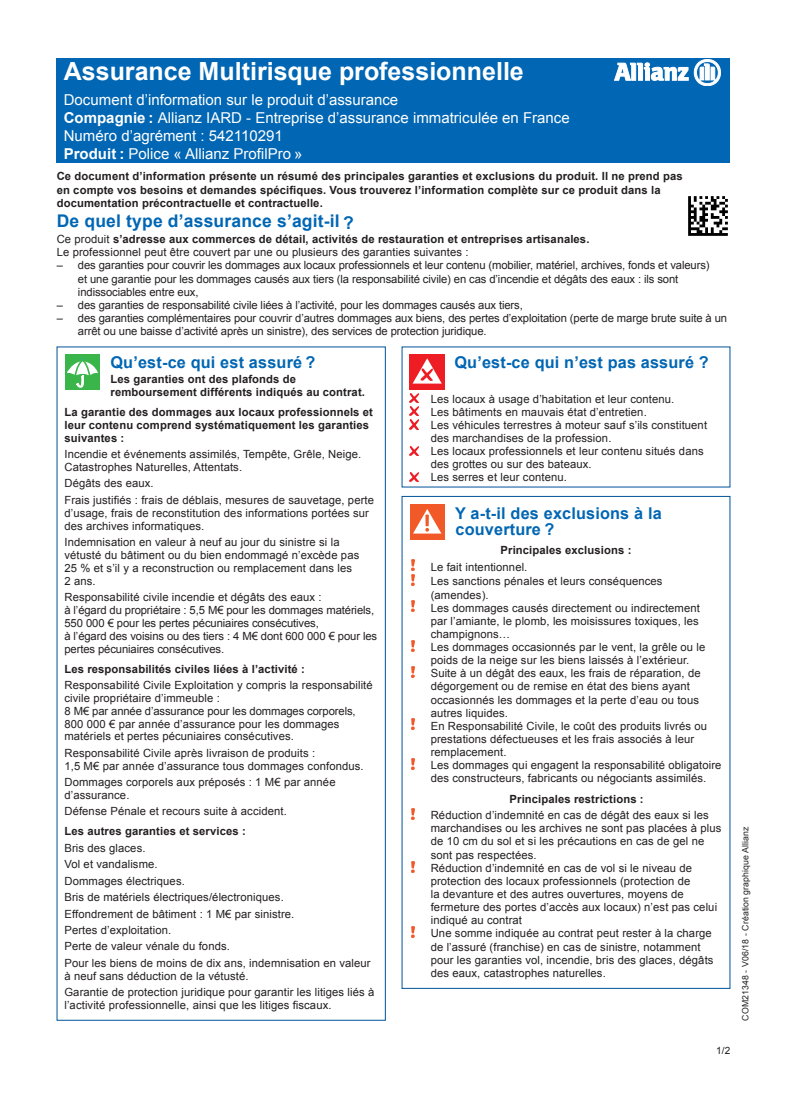
<style>
.page{position:relative;width:787px;height:1095px;background:#fff}
.page>*{position:absolute;margin:0;border:0;box-sizing:border-box;transform-origin:0 0}
.t1{font:700 25px "Arial";color:#fff}
.Titre{font:700 17.5px "Arial";letter-spacing:.01em;color:#0166b3}
.Titre-2{font:700 16.25px/16.2px "Arial";letter-spacing:.01em;color:#0166b3}
.t2{font:15px "Arial";color:#fff}
.Texte{font:11.25px/13.1px "Arial";letter-spacing:.01em;color:#231f20}
.Texte-2{font:11.25px/13.1px "Arial";letter-spacing:-.01em;color:#231f20}
.Texte-3{font:700 11.25px/13.1px "Arial";letter-spacing:.01em;color:#231f20}
.Sous_titre_centré{font:700 11.25px "Arial";letter-spacing:.01em;color:#231f20}
.num_page{font:10px "Arial";color:#231f20}
.t3{font:8.75px "Arial";letter-spacing:.01em;color:#231f20}
.s1{font-weight:700}
</style>
<div class="page">
<div style="left:57px;top:58px;width:673px;height:105px;background:#0166b3"></div>
<div style="left:65px;top:355px;width:35px;height:35px;background:#3ab54a"></div>
<svg style="left:67px;top:357px;width:31px;height:30px"></svg>
<svg style="left:412px;top:601px;width:3px;height:11px"></svg>
<svg style="left:412px;top:640px;width:3px;height:11px"></svg>
<svg style="left:412px;top:666px;width:3px;height:12px"></svg>
<svg style="left:412px;top:719px;width:3px;height:11px"></svg>
<svg style="left:412px;top:758px;width:3px;height:11px"></svg>
<svg style="left:412px;top:809px;width:3px;height:11px"></svg>
<svg style="left:412px;top:861px;width:3px;height:11px"></svg>
<svg style="left:412px;top:926px;width:3px;height:11px"></svg>
<div style="left:402px;top:496px;width:328px;height:493px;border:1px solid #015399"></div>
<div style="left:410px;top:504px;width:34px;height:35px;background:#f15929"></div>
<svg style="left:413px;top:509px;width:28px;height:25px"></svg>
<svg style="left:412px;top:560px;width:3px;height:26px"></svg>
<svg style="left:614px;top:63px;width:74px;height:18px"></svg>
<svg style="left:694px;top:59px;width:26px;height:27px"></svg>
<img style="left:688px;top:196px;width:40px;height:40px">
<svg style="left:409px;top:394px;width:9px;height:35px"></svg>
<div style="left:409px;top:354px;width:36px;height:36px;background:#ee1d23"></div>
<svg style="left:412px;top:358px;width:30px;height:26px"></svg>
<svg style="left:409px;top:446px;width:9px;height:9px"></svg>
<svg style="left:409px;top:472px;width:9px;height:9px"></svg>
<p class="t1" style="left:64px;top:55px;width:461px">Assurance Multirisque professionnelle</p>
<p class="t2" style="left:64px;top:90px;width:336px">Document d’information sur le produit d’assurance</p>
<p class="t2" style="left:64px;top:108px;width:507px"><span class="s1">Compagnie :</span> Allianz IARD - Entreprise d’assurance immatriculée en France</p>
<p class="t2" style="left:64px;top:126px;width:221px">Numéro d’agrément : 542110291</p>
<p class="t2" style="left:64px;top:144px;width:240px"><span class="s1">Produit :</span> Police « Allianz ProfilPro »</p>
<p class="Texte-3" style="left:57px;top:170px;width:627px">Ce document d’information présente un résumé des principales garanties et exclusions du produit. Il ne prend pas en compte vos besoins et demandes spécifiques. Vous trouverez l’information complète sur ce produit dans la documentation précontractuelle et contractuelle.</p>
<p class="Titre" style="left:57px;top:209px;width:299px">De quel type d’assurance s’agit-il ?</p>
<p class="Texte" style="left:57px;top:233px;width:534px">Ce produit <span class="s1">s’adresse aux commerces de détail, activités de restauration et entreprises artisanales.<br></span>Le professionnel peut être couvert par une ou plusieurs des garanties suivantes :</p>
<p class="Texte-2" style="left:78px;top:259px;width:633px;text-indent:-21px">– des garanties pour couvrir les dommages aux locaux professionnels et leur contenu (mobilier, matériel, archives, fonds et valeurs) et une garantie pour les dommages causés aux tiers (la responsabilité civile) en cas d’incendie et dégâts des eaux : ils sont indissociables entre eux,</p>
<p class="Texte-2" style="left:57px;top:298px;width:467px">– des garanties de responsabilité civile liées à l’activité, pour les dommages causés aux tiers,</p>
<p class="Texte-2" style="left:78px;top:311px;width:650px;text-indent:-21px">– des garanties complémentaires pour couvrir d’autres dommages aux biens, des pertes d’exploitation (perte de marge brute suite à un arrêt ou une baisse d’activité après un sinistre), des services de protection juridique.</p>
<p class="Titre-2" style="left:454px;top:355px;width:256px">Qu’est-ce qui n’est pas assuré ?</p>
<p class="Texte" style="left:431px;top:392px;width:245px">Les locaux à usage d’habitation et leur contenu.</p>
<p class="Texte" style="left:431px;top:405px;width:217px">Les bâtiments en mauvais état d’entretien.</p>
<p class="Texte" style="left:431px;top:418px;width:278px">Les véhicules terrestres à moteur sauf s’ils constituent des marchandises de la profession.</p>
<p class="Texte" style="left:431px;top:445px;width:274px">Les locaux professionnels et leur contenu situés dans des grottes ou sur des bateaux.</p>
<p class="Texte" style="left:431px;top:471px;width:138px">Les serres et leur contenu.</p>
<p class="Titre-2" style="left:110px;top:355px;width:206px">Qu’est-ce qui est assuré ?</p>
<p class="Texte-3" style="left:110px;top:373px;width:256px">Les garanties ont des plafonds de remboursement différents indiqués au contrat.</p>
<p class="Texte-3" style="left:64px;top:406px;width:310px">La garantie des dommages aux locaux professionnels et leur contenu comprend systématiquement les garanties suivantes :</p>
<p class="Texte" style="left:64px;top:448px;width:298px">Incendie et événements assimilés, Tempête, Grêle, Neige.<br>Catastrophes Naturelles, Attentats.</p>
<p class="Texte" style="left:64px;top:477px;width:91px">Dégâts des eaux.</p>
<p class="Texte" style="left:64px;top:494px;width:311px">Frais justifiés : frais de déblais, mesures de sauvetage, perte d’usage, frais de reconstitution des informations portées sur des archives informatiques.</p>
<p class="Texte" style="left:64px;top:536px;width:296px">Indemnisation en valeur à neuf au jour du sinistre si la vétusté du bâtiment ou du bien endommagé n’excède pas 25 % et s’il y a reconstruction ou remplacement dans les 2 ans.</p>
<p class="Texte" style="left:64px;top:591px;width:258px">Responsabilité civile incendie et dégâts des eaux :</p>
<p class="Texte-2" style="left:64px;top:604px;width:311px">à l’égard du propriétaire : 5,5 M€ pour les dommages matériels,<br>550 000 € pour les pertes pécuniaires consécutives,</p>
<p class="Texte-2" style="left:64px;top:629px;width:314px">à l’égard des voisins ou des tiers : 4 M€ dont 600 000 € pour les pertes pécuniaires consécutives.</p>
<p class="Texte-3" style="left:64px;top:662px;width:242px">Les responsabilités civiles liées à l’activité :</p>
<p class="Texte" style="left:64px;top:679px;width:310px">Responsabilité Civile Exploitation y compris la responsabilité civile propriétaire d’immeuble :</p>
<p class="Texte-2" style="left:64px;top:704px;width:293px">8 M€ par année d’assurance pour les dommages corporels,</p>
<p class="Texte" style="left:64px;top:717px;width:276px">800 000 € par année d’assurance pour les dommages matériels et pertes pécuniaires consécutives.</p>
<p class="Texte" style="left:64px;top:746px;width:252px">Responsabilité Civile après livraison de produits :</p>
<p class="Texte" style="left:64px;top:759px;width:301px">1,5 M€ par année d’assurance tous dommages confondus.</p>
<p class="Texte" style="left:64px;top:776px;width:273px">Dommages corporels aux préposés : 1 M€ par année d’assurance.</p>
<p class="Texte" style="left:64px;top:805px;width:224px">Défense Pénale et recours suite à accident.</p>
<p class="Texte-3" style="left:64px;top:825px;width:183px">Les autres garanties et services :</p>
<p class="Texte" style="left:64px;top:841px;width:83px">Bris des glaces.</p>
<p class="Texte" style="left:64px;top:858px;width:95px">Vol et vandalisme.</p>
<p class="Texte" style="left:64px;top:874px;width:122px">Dommages électriques.</p>
<p class="Texte" style="left:64px;top:891px;width:221px">Bris de matériels électriques/électroniques.</p>
<p class="Texte" style="left:64px;top:907px;width:231px">Effondrement de bâtiment : 1 M€ par sinistre.</p>
<p class="Texte" style="left:64px;top:923px;width:108px">Pertes d’exploitation.</p>
<p class="Texte" style="left:64px;top:940px;width:167px">Perte de valeur vénale du fonds.</p>
<p class="Texte" style="left:64px;top:956px;width:308px">Pour les biens de moins de dix ans, indemnisation en valeur à neuf sans déduction de la vétusté.</p>
<p class="Texte" style="left:64px;top:986px;width:311px">Garantie de protection juridique pour garantir les litiges liés à l’activité professionnelle, ainsi que les litiges fiscaux.</p>
<p class="Titre-2" style="left:455px;top:505px;width:208px">Y a-t-il des exclusions à la couverture ?</p>
<p class="Sous_titre_centré" style="left:500px;top:542px;width:132px">Principales exclusions :</p>
<p class="Texte" style="left:431px;top:560px;width:98px">Le fait intentionnel.</p>
<p class="Texte" style="left:431px;top:575px;width:233px">Les sanctions pénales et leurs conséquences (amendes).</p>
<p class="Texte" style="left:431px;top:601px;width:271px;text-align:justify">Les dommages causés directement ou indirectement par l’amiante, le plomb, les moisissures toxiques, les champignons…</p>
<p class="Texte" style="left:431px;top:641px;width:276px">Les dommages occasionnés par le vent, la grêle ou le poids de la neige sur les biens laissés à l’extérieur.</p>
<p class="Texte" style="left:431px;top:667px;width:271px">Suite à un dégât des eaux, les frais de réparation, de dégorgement ou de remise en état des biens ayant occasionnés les dommages et la perte d’eau ou tous autres liquides.</p>
<p class="Texte" style="left:431px;top:719px;width:278px">En Responsabilité Civile, le coût des produits livrés ou prestations défectueuses et les frais associés à leur remplacement.</p>
<p class="Texte" style="left:431px;top:759px;width:292px">Les dommages qui engagent la responsabilité obligatoire des constructeurs, fabricants ou négociants assimilés.</p>
<p class="Texte-3" style="left:509px;top:792px;width:136px">Principales restrictions :</p>
<p class="Texte" style="left:431px;top:809px;width:292px">Réduction d’indemnité en cas de dégât des eaux si les marchandises ou les archives ne sont pas placées à plus de 10 cm du sol et si les précautions en cas de gel ne sont pas respectées.</p>
<p class="Texte" style="left:431px;top:861px;width:288px">Réduction d’indemnité en cas de vol si le niveau de protection des locaux professionnels (protection de<br>la devanture et des autres ouvertures, moyens de fermeture des portes d’accès aux locaux) n’est pas celui indiqué au contrat</p>
<p class="Texte" style="left:431px;top:927px;width:284px">Une somme indiquée au contrat peut rester à la charge de l’assuré (franchise) en cas de sinistre, notamment pour les garanties vol, incendie, bris des glaces, dégâts des eaux, catastrophes naturelles.</p>
<p class="num_page" style="left:716px;top:1044px;width:16px">1/2</p>
<p class="t3" style="left:739px;top:1020px;width:196px;rotate:-90deg">COM21348 - V06/18 - Création graphique Allianz</p>
</div>
